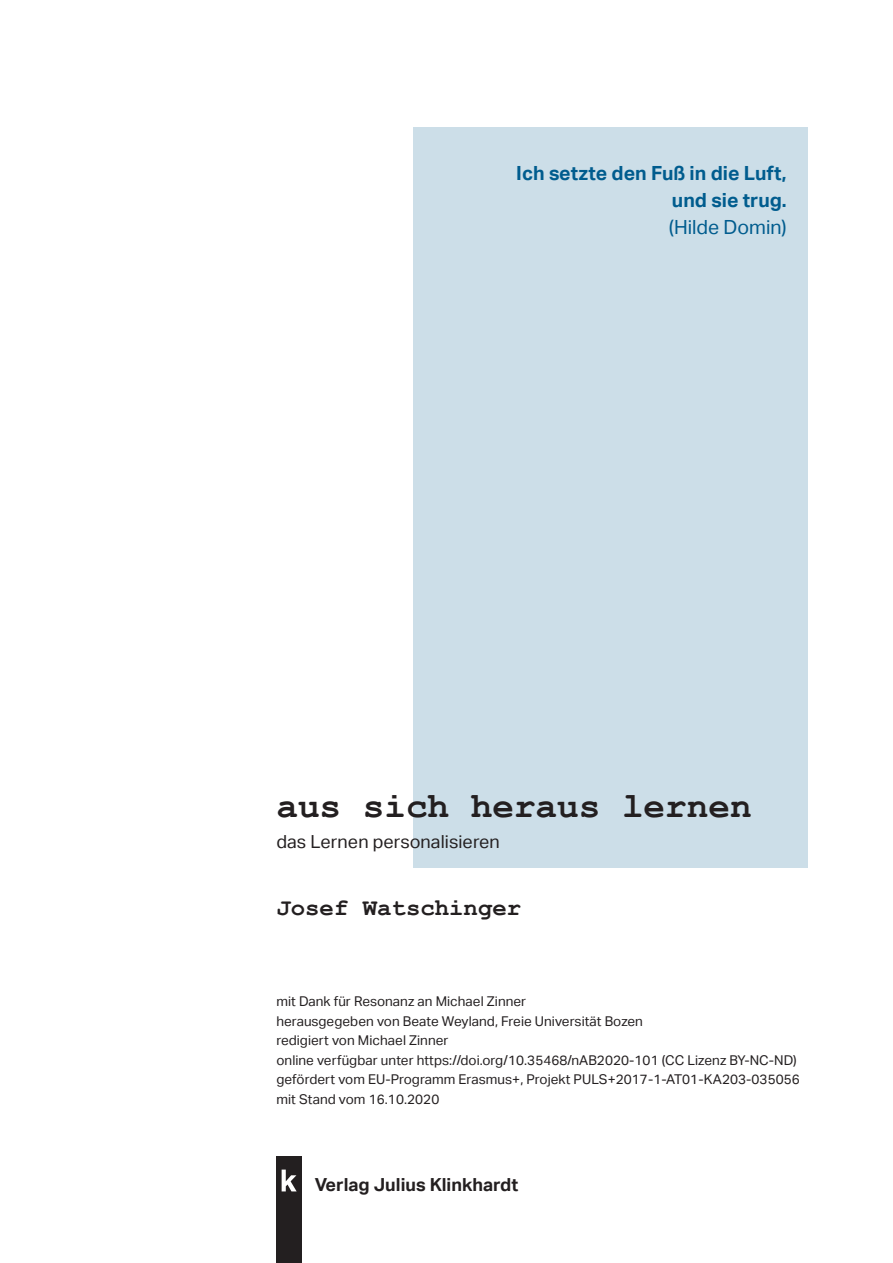
<style>
.page{position:relative;width:893px;height:1263px;background:#fff}
.page>*{position:absolute;margin:0;border:0;box-sizing:border-box;transform-origin:0 0}
.t1{font:700 36px "Courier New";color:#231f20}
.t2{font:700 24px "Courier New";color:#231f20}
.t3{font:700 19.5px/27px "Aktiv Grotesk";color:#005c8e;text-align:right}
.t4{font:19.5px "Aktiv Grotesk";color:#005c8e}
.t5{font:18px "Aktiv Grotesk";letter-spacing:.005em;color:#231f20}
.t6{font:700 18px "Aktiv Grotesk";color:#231f20}
.t7{font:13.5px/19.5px "Aktiv Grotesk";letter-spacing:.005em;color:#231f20}
</style>
<div class="page">
<div style="left:414px;top:128px;width:394px;height:740px;background:#ccdee8"></div>
<div style="left:276px;top:1157px;width:26px;height:106px;background:#231f20"></div>
<svg style="left:282px;top:1169px;width:15px;height:22px"></svg>
<h3 class="t3" style="left:516px;top:160px;width:272px">Ich setzte den Fuß in die Luft, und sie trug.</h3>
<h3 class="t4" style="left:669px;top:216px;width:119px">(Hilde Domin)</h3>
<h1 class="t1" style="left:276px;top:784px;width:477px">aus sich heraus lernen</h1>
<h3 class="t5" style="left:276px;top:831px;width:225px">das Lernen personalisieren</h3>
<h2 class="t2" style="left:276px;top:893px;width:246px">Josef Watschinger</h2>
<p class="t7" style="left:276px;top:992px;width:525px">mit Dank für Resonanz an Michael Zinner<br>herausgegeben von Beate Weyland, Freie Universität Bozen<br>redigiert von Michael Zinner<br>online verfügbar unter https://doi.org/10.35468/nAB2020-101 (CC Lizenz BY-NC-ND) gefördert vom EU-Programm Erasmus+, Projekt PULS+2017-1-AT01-KA203-035056 mit Stand vom 16.10.2020</p>
<h3 class="t6" style="left:315px;top:1174px;width:205px">Verlag Julius Klinkhardt</h3>
</div>
